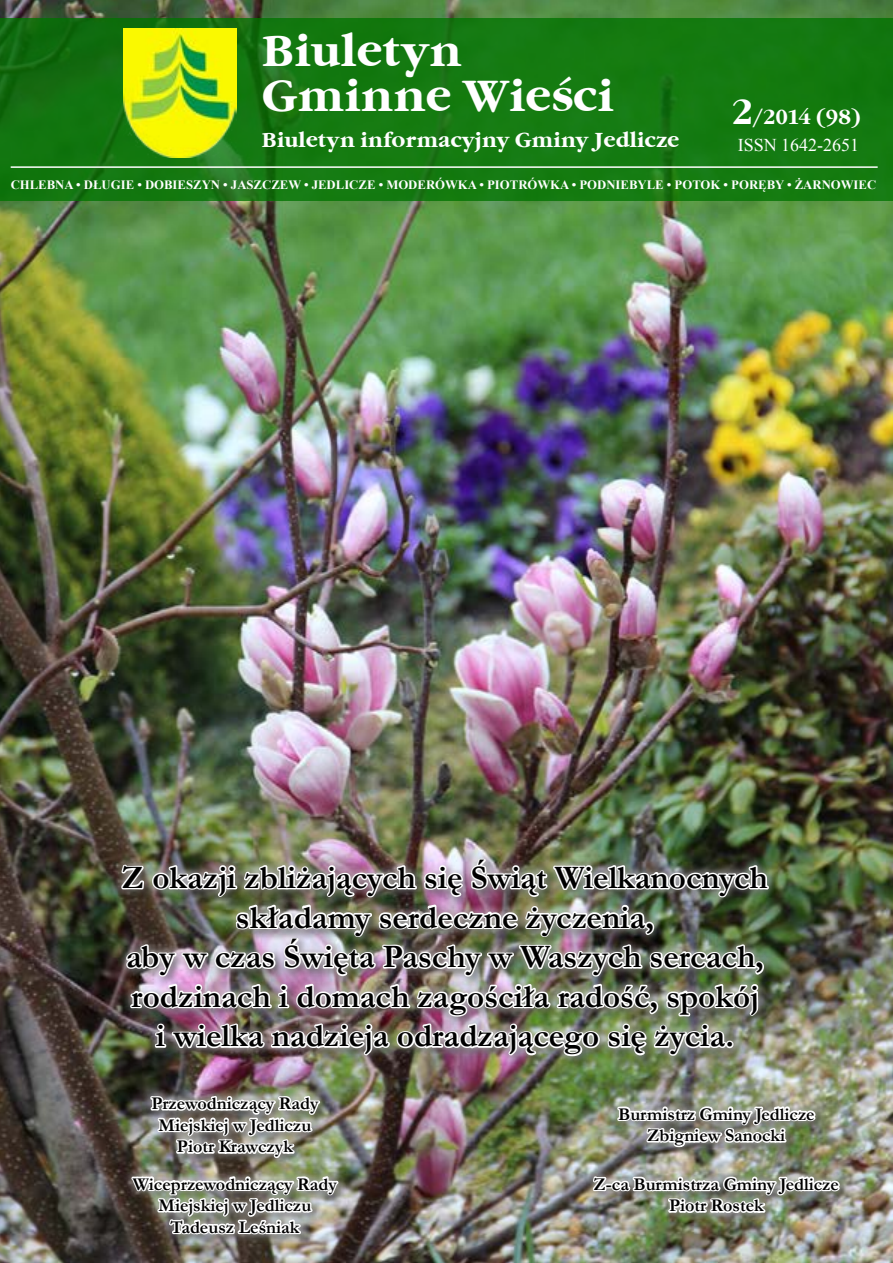
<style>
.page{position:relative;width:893px;height:1263px;background:#fff}
.page>*{position:absolute;margin:0;border:0;box-sizing:border-box;transform-origin:0 0}
.t1{font:700 45px/45px "Garamond Itc TEE";color:#fff}
.t2{font:700 33px/39.6px "Garamond";color:#000;text-align:center}
.t3{font:700 21px "Garamond Itc TEE";color:#fff}
.t4{font:700 18px/21.6px "Garamond";color:#000;text-align:center}
.t5{font:18px "Times New Roman";color:#fff}
.t6{font:700 12.75px "Times New Roman";color:#fff}
.s1{font-size:36px}
</style>
<div class="page">
<img style="left:0;top:0;width:893px;height:1263px">
<svg style="left:0;top:18px;width:893px;height:182px;background:#147710"></svg>
<img style="left:124px;top:28px;width:112px;height:130px">
<hr style="left:11px;top:166px;width:867px;height:2px;background:#fff">
<div style="left:584px;top:1167px;width:264px;height:55px;background:#fff;opacity:.75"></div>
<img style="left:120px;top:419px;width:722px;height:844px">
<h1 class="t1" style="left:261px;top:28px;width:354px">Biuletyn<br>Gminne Wieœci</h1>
<p class="t3" style="left:261px;top:128px;width:419px">Biuletyn informacyjny Gminy Jedlicze</p>
<p class="t3" style="left:732px;top:105px;width:130px"><span class="s1">2</span>/2014 (98)</p>
<p class="t5" style="left:738px;top:133px;width:123px">ISSN 1642-2651</p>
<p class="t6" style="left:11px;top:176px;width:867px">CHLEBNA • DŁUGIE • DOBIESZYN • JASZCZEW • JEDLICZE • MODERÓWKA • PIOTRÓWKA • PODNIEBYLE • POTOK • PORĘBY • ŻARNOWIEC</p>
<h2 class="t2" style="left:122px;top:858px;width:647px">Z okazji zbliżających się Świąt Wielkanocnych składamy serdeczne życzenia,<br>aby w czas Święta Paschy w Waszych sercach, rodzinach i domach zagościła radość, spokój<br>i wielka nadzieja odradzającego się życia.</h2>
<p class="t4" style="left:151px;top:1093px;width:169px">Przewodniczący Rady<br>Miejskiej w Jedliczu<br>Piotr Krawczyk</p>
<p class="t4" style="left:133px;top:1173px;width:205px">Wiceprzewodniczący Rady<br>Miejskiej w Jedliczu<br>Tadeusz Leśniak</p>
<p class="t4" style="left:618px;top:1103px;width:198px">Burmistrz Gminy Jedlicze<br>Zbigniew Sanocki</p>
<p class="t4" style="left:594px;top:1173px;width:246px">Z-ca Burmistrza Gminy Jedlicze<br>Piotr Rostek</p>
</div>
